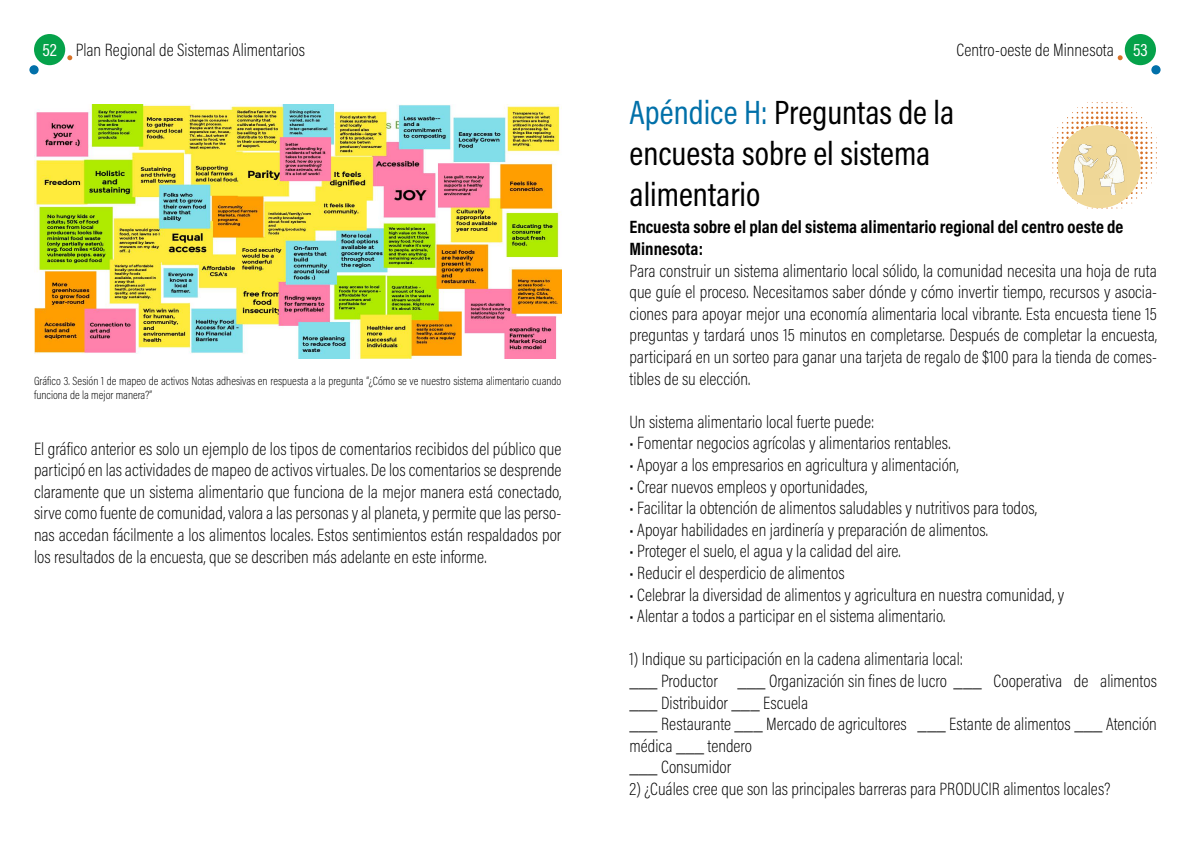
<style>
.page{position:relative;width:1191px;height:842px;background:#fff}
.page>*{position:absolute;margin:0;border:0;box-sizing:border-box;transform-origin:0 0}
.t1{font:34px/40.8px "Acumin Pro Cond";color:#000}
.t2{font:200 18px/21.6px "Acumin Pro Cond";color:#000;text-align:justify}
.t3{font:700 18px/21.6px "Acumin Pro Cond";color:#000}
.t4{font:200 12px/14.4px "Acumin Pro Cond";color:#000}
.s1{font-weight:400;color:#fff}
.s2{color:#0170a9}
</style>
<div class="page">
<svg style="left:1052px;top:102px;width:105px;height:107px"></svg>
<div style="left:1057px;top:125px;width:83px;height:83px;background:#f0d898;border-radius:50%"></div>
<img style="left:1074px;top:144px;width:51px;height:50px">
<img style="left:34px;top:104px;width:527px;height:254px">
<div style="left:34px;top:34px;width:31px;height:31px;background:#05a24a;border-radius:50%"></div>
<div style="left:29px;top:65px;width:10px;height:9px;background:#0170a9;border-radius:50%"></div>
<svg style="left:67px;top:55px;width:5px;height:5px"></svg>
<div style="left:1124px;top:34px;width:32px;height:31px;background:#05a24a;border-radius:50%"></div>
<div style="left:1151px;top:65px;width:9px;height:9px;background:#0170a9;border-radius:50%"></div>
<svg style="left:1117px;top:55px;width:5px;height:5px"></svg>
<p class="t2" style="left:42px;top:38px;width:264px"><span class="s1">52</span> Plan Regional de Sistemas Alimentarios</p>
<p class="t2" style="left:956px;top:38px;width:193px">Centro-oeste de Minnesota <span class="s1">53</span></p>
<p class="t4" style="left:34px;top:373px;width:529px">Gráfico 3. Sesión 1 de mapeo de activos Notas adhesivas en respuesta a la pregunta “¿Cómo se ve nuestro sistema alimentario cuando funciona de la mejor manera?”</p>
<p class="t2" style="left:34px;top:437px;width:529px">El gráfico anterior es solo un ejemplo de los tipos de comentarios recibidos del público que participó en las actividades de mapeo de activos virtuales. De los comentarios se desprende claramente que un sistema alimentario que funciona de la mejor manera está conectado, sirve como fuente de comunidad, valora a las personas y al planeta, y permite que las perso&shy;nas accedan fácilmente a los alimentos locales. Estos sentimientos están respaldados por los resultados de la encuesta, que se describen más adelante en este informe.</p>
<h1 class="t1" style="left:629px;top:92px;width:326px"><span class="s2">Apéndice H:</span> Preguntas de la encuesta sobre el sistema alimentario</h1>
<p class="t3" style="left:629px;top:216px;width:495px">Encuesta sobre el plan del sistema alimentario regional del centro oeste de<br>Minnesota:</p>
<p class="t2" style="left:629px;top:259px;width:529px">Para construir un sistema alimentario local sólido, la comunidad necesita una hoja de ruta que guíe el proceso. Necesitamos saber dónde y cómo invertir tiempo, recursos y asocia&shy;ciones para apoyar mejor una economía alimentaria local vibrante. Esta encuesta tiene 15 preguntas y tardará unos 15 minutos en completarse. Después de completar la encuesta, participará en un sorteo para ganar una tarjeta de regalo de $100 para la tienda de comes&shy;tibles de su elección.</p>
<p class="t2" style="left:629px;top:410px;width:246px">Un sistema alimentario local fuerte puede:</p>
<p class="t2" style="left:629px;top:432px;width:322px">• Fomentar negocios agrícolas y alimentarios rentables.</p>
<p class="t2" style="left:629px;top:454px;width:331px">• Apoyar a los empresarios en agricultura y alimentación,</p>
<p class="t2" style="left:629px;top:475px;width:239px">• Crear nuevos empleos y oportunidades,</p>
<p class="t2" style="left:629px;top:497px;width:409px">• Facilitar la obtención de alimentos saludables y nutritivos para todos,</p>
<p class="t2" style="left:629px;top:518px;width:360px">• Apoyar habilidades en jardinería y preparación de alimentos.</p>
<p class="t2" style="left:629px;top:540px;width:273px">• Proteger el suelo, el agua y la calidad del aire.</p>
<p class="t2" style="left:629px;top:562px;width:217px">• Reducir el desperdicio de alimentos</p>
<p class="t2" style="left:629px;top:583px;width:436px">• Celebrar la diversidad de alimentos y agricultura en nuestra comunidad, y</p>
<p class="t2" style="left:629px;top:605px;width:317px">• Alentar a todos a participar en el sistema alimentario.</p>
<p class="t2" style="left:629px;top:648px;width:529px;text-align:left">1) Indique su participación en la cadena alimentaria local:<br>___ Productor ___ Organización sin fines de lucro ___ Cooperativa de alimentos ___ Distribuidor ___ Escuela<br>___ Restaurante ___ Mercado de agricultores ___ Estante de alimentos ___ Atención médica ___ tendero<br>___ Consumidor</p>
<p class="t2" style="left:629px;top:778px;width:482px">2) ¿Cuáles cree que son las principales barreras para PRODUCIR alimentos locales?</p>
</div>
